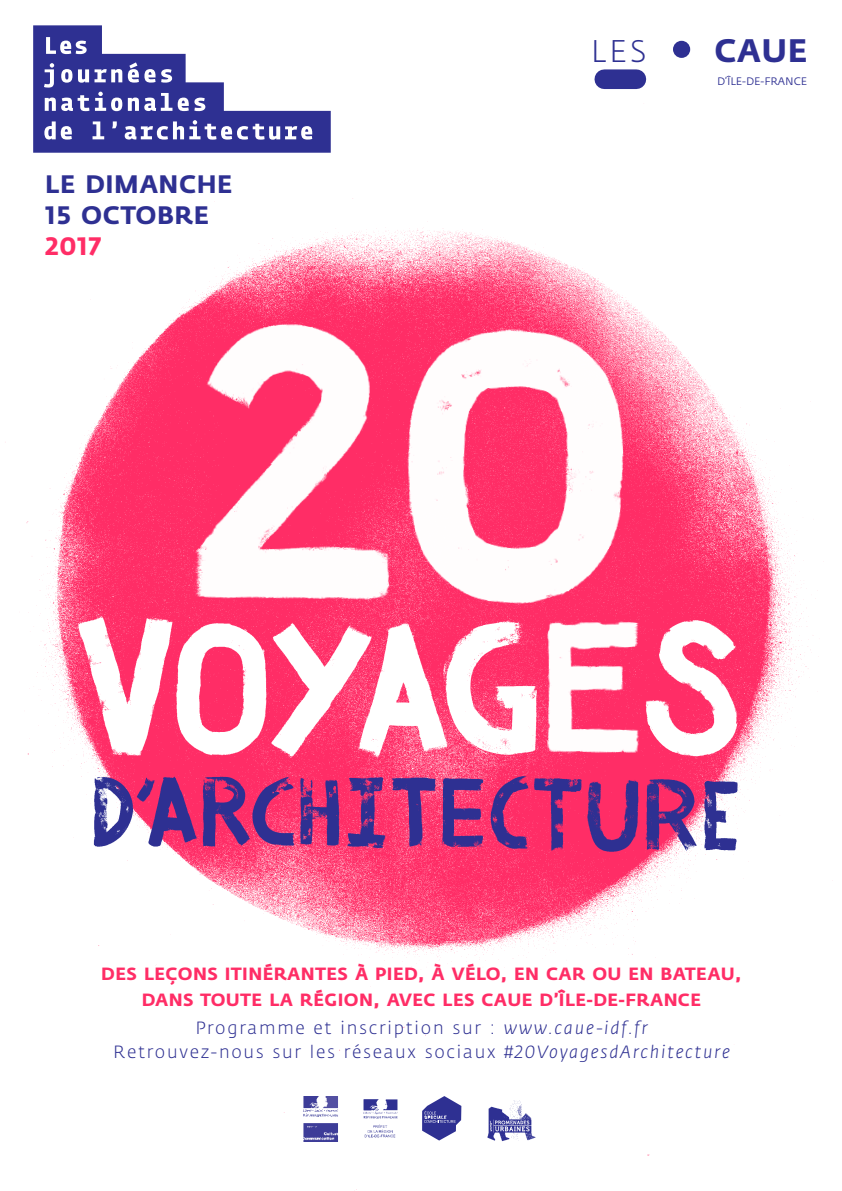
<style>
.page{position:relative;width:842px;height:1191px;background:#fff}
.page>*{position:absolute;margin:0;border:0;box-sizing:border-box;transform-origin:0 0}
.t1{font:700 32.2px "Fedra Sans";color:#2e3092}
.t2{font:300 31px "Fedra Sans";color:#2e3092}
.t3{font:700 25px/31px "Fedra Sans";letter-spacing:.02em;color:#2e3092}
.t4{font:700 25px "Fedra Sans";color:#ff2d66}
.t5{font:700 17.5px/28.2px "Fedra Sans";letter-spacing:.02em;color:#ff2d66}
.t6{font:300 17.5px "Fedra Sans";letter-spacing:.1em;color:#2e3092}
.t7{font:10.7px "Fedra Sans";color:#2e3092}
.s1{font-weight:300;color:#2e3092}
.s2{font-weight:300;font-style:italic;color:#2e3092}
.s3{font-style:italic}
</style>
<div class="page">
<img style="left:5px;top:41px;width:828px;height:1150px">
<img style="left:394px;top:315px;width:245px;height:300px">
<img style="left:186px;top:315px;width:207px;height:292px">
<img style="left:703px;top:780px;width:37px;height:70px">
<img style="left:544px;top:619px;width:99px;height:138px">
<img style="left:174px;top:621px;width:94px;height:137px">
<img style="left:645px;top:620px;width:94px;height:137px">
<img style="left:93px;top:776px;width:42px;height:71px">
<img style="left:135px;top:776px;width:13px;height:26px">
<img style="left:148px;top:776px;width:49px;height:71px">
<img style="left:201px;top:776px;width:141px;height:71px">
<img style="left:342px;top:776px;width:49px;height:74px">
<img style="left:391px;top:776px;width:45px;height:71px">
<img style="left:441px;top:779px;width:44px;height:68px">
<img style="left:489px;top:775px;width:41px;height:74px">
<img style="left:531px;top:778px;width:52px;height:73px">
<img style="left:586px;top:779px;width:53px;height:72px">
<img style="left:645px;top:779px;width:52px;height:72px">
<img style="left:441px;top:618px;width:99px;height:141px">
<svg style="left:33px;top:25px;width:298px;height:128px"></svg>
<img style="left:302px;top:1096px;width:37px;height:45px">
<div style="left:673px;top:41px;width:17px;height:17px;background:#2e3092;border-radius:50%"></div>
<div style="left:604px;top:69px;width:32px;height:20px;background:#2e3092"></div>
<svg style="left:422px;top:1096px;width:39px;height:44px"></svg>
<img style="left:482px;top:1096px;width:56px;height:48px">
<img style="left:354px;top:619px;width:98px;height:142px">
<img style="left:76px;top:613px;width:98px;height:146px">
<img style="left:268px;top:620px;width:105px;height:142px">
<img style="left:362px;top:1096px;width:37px;height:45px">
<h3 class="t3" style="left:45px;top:169px;width:185px">LE DIMANCHE<br>15 OCTOBRE</h3>
<h3 class="t4" style="left:45px;top:231px;width:57px">2017</h3>
<h2 class="t2" style="left:591px;top:34px;width:57px">LES</h2>
<h1 class="t1" style="left:715px;top:31px;width:95px">CAUE</h1>
<p class="t7" style="left:717px;top:76px;width:91px">D’ÎLE-DE-FRANCE</p>
<p class="t5" style="left:101px;top:960px;width:608px">DES LEÇONS ITINÉRANTES À PIED, À VÉLO, EN CAR OU EN BATEAU</p>
<p class="t5" style="left:735px;top:960px;width:8px">,</p>
<p class="t5" style="left:195px;top:985px;width:495px;text-indent:-54px">DANS TOUTE LA RÉGION, AVEC LES CAUE D’ÎLE-DE-FRANCE<br><span class="s1">Programme et inscription sur :</span> <span class="s2">www.caue-idf.fr</span></p>
<p class="t6" style="left:113px;top:1042px;width:618px">Retrouvez-nous sur les réseaux sociaux <span class="s3">#20VoyagesdArchitecture</span></p>
</div>
